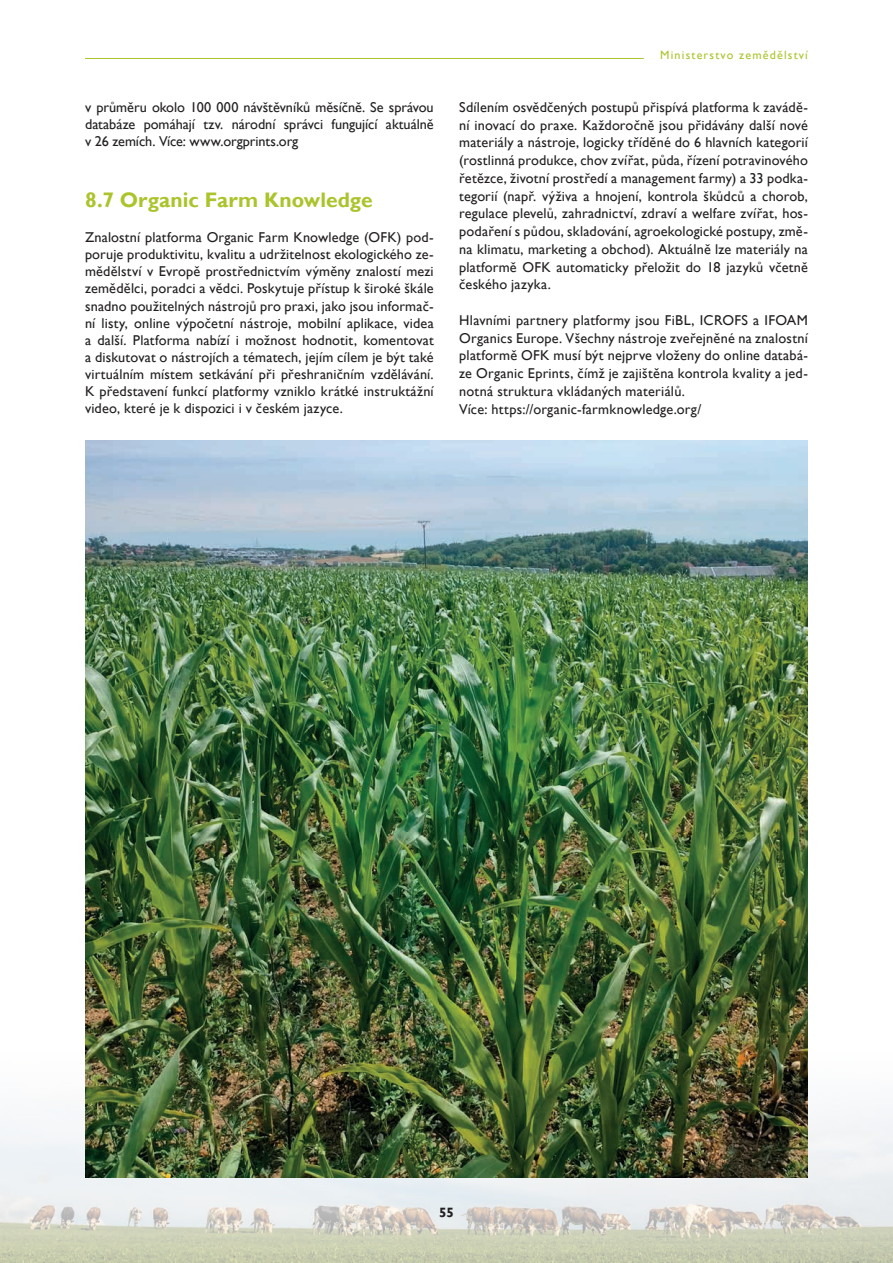
<style>
.page{position:relative;width:893px;height:1263px;background:#fff}
.page>*{position:absolute;margin:0;border:0;box-sizing:border-box;transform-origin:0 0}
.t1{font:700 21px "Gill Sans";color:#acc32b}
.t2{font:14.25px/17.7px "Gill Sans";letter-spacing:.015em;color:#231f20;text-align:justify}
.t3{font:700 13.5px "Gill Sans";color:#231f20}
.t4{font:12px "Gill Sans";letter-spacing:.1em;color:#acc32b}
</style>
<div class="page">
<img style="left:0;top:1013px;width:893px;height:250px">
<hr style="left:85px;top:58px;width:559px;height:1px;background:#acc32b">
<img style="left:86px;top:440px;width:721px;height:737px">
<p class="t2" style="left:85px;top:99px;width:350px;line-height:17.1px">v průměru okolo 100 000 návštěvníků měsíčně. Se správou databáze pomáhají tzv. národní správci fungující aktuálně v 26 zemích. Více: www.orgprints.org</p>
<h1 class="t1" style="left:85px;top:187px;width:289px">8.7 Organic Farm Knowledge</h1>
<p class="t2" style="left:85px;top:229px;width:350px;line-height:17.1px">Znalostní platforma Organic Farm Knowledge (OFK) pod&shy;poruje produktivitu, kvalitu a udržitelnost ekologického ze&shy;mědělství v Evropě prostřednictvím výměny znalostí mezi zemědělci, poradci a vědci. Poskytuje přístup k široké škále snadno použitelných nástrojů pro praxi, jako jsou informač&shy;ní listy, online výpočetní nástroje, mobilní aplikace, videa a další. Platforma nabízí i možnost hodnotit, komentovat a diskutovat o nástrojích a tématech, jejím cílem je být také virtuálním místem setkávání při přeshraničním vzdělávání.<br>K představení funkcí platformy vzniklo krátké instruktážní video, které je k dispozici i v českém jazyce.</p>
<p class="t4" style="left:660px;top:48px;width:149px">Ministerstvo zemědělství</p>
<p class="t2" style="left:459px;top:99px;width:350px">Sdílením osvědčených postupů přispívá platforma k zavádě&shy;ní inovací do praxe. Každoročně jsou přidávány další nové materiály a nástroje, logicky tříděné do 6 hlavních kategorií (rostlinná produkce, chov zvířat, půda, řízení potravinového řetězce, životní prostředí a management farmy) a 33 podka&shy;tegorií (např. výživa a hnojení, kontrola škůdců a chorob, regulace plevelů, zahradnictví, zdraví a welfare zvířat, hos&shy;podaření s půdou, skladování, agroekologické postupy, změ&shy;na klimatu, marketing a obchod). Aktuálně lze materiály na platformě OFK automaticky přeložit do 18 jazyků včetně českého jazyka.</p>
<p class="t2" style="left:459px;top:311px;width:350px;text-align:left">Hlavními partnery platformy jsou FiBL, ICROFS a IFOAM Organics Europe. Všechny nástroje zveřejněné na znalostní platformě OFK musí být nejprve vloženy do online databá&shy;ze Organic Eprints, čímž je zajištěna kontrola kvality a jed&shy;notná struktura vkládaných materiálů.<br>Více: https://organic-farmknowledge.org/</p>
<p class="t3" style="left:439px;top:1204px;width:16px">55</p>
</div>
